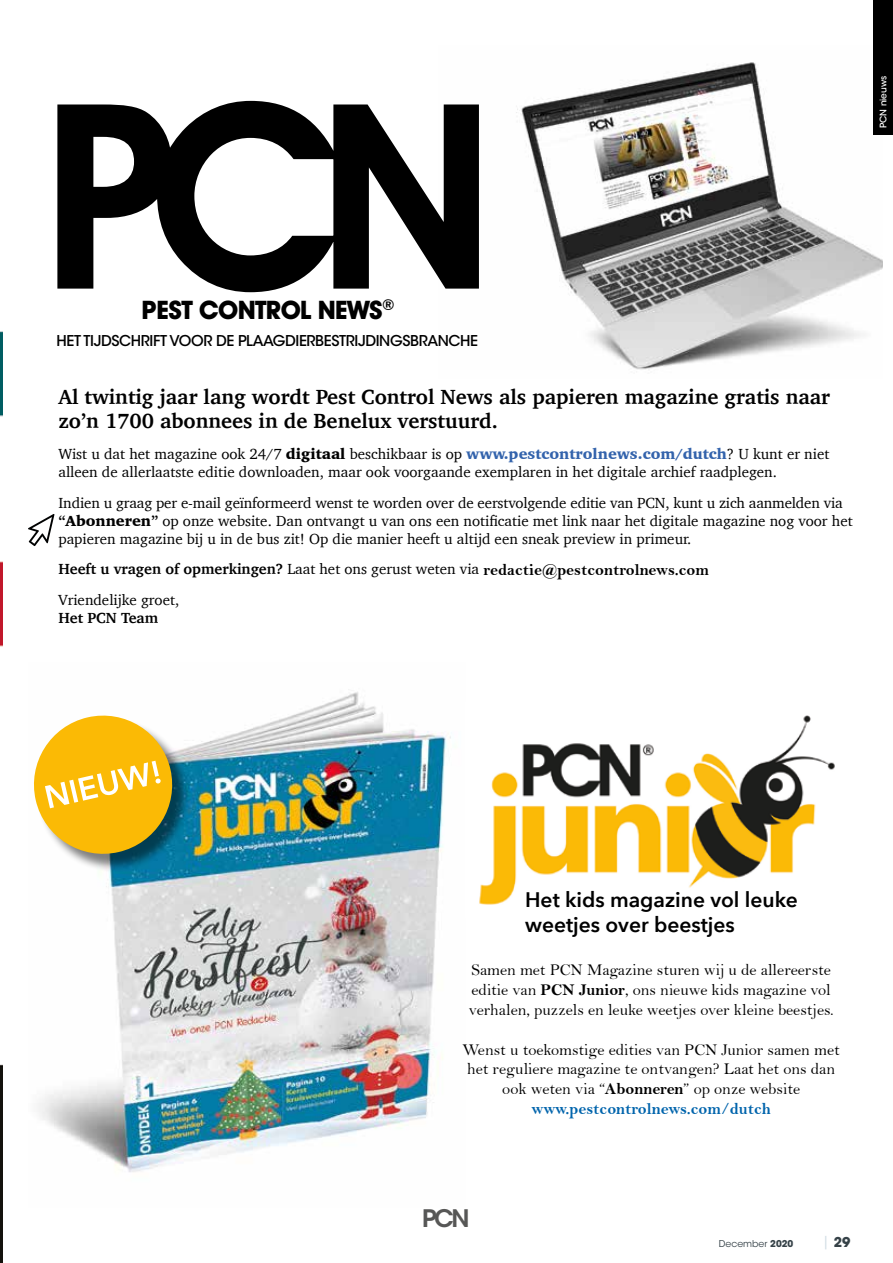
<style>
.page{position:relative;width:893px;height:1263px;background:#fff}
.page>*{position:absolute;margin:0;border:0;box-sizing:border-box;transform-origin:0 0}
.t1{font:700 25.65px "Avant Garde IT Cby BT";letter-spacing:-.025em;color:#000}
.t2{font:600 24px "ITC Avant Garde Std";color:#575756}
.t3{font:700 21px/24px "Charter";color:#000}
.t4{font:600 21px/25.2px "Avenir Next";color:#000}
.t5{font:16.5px/19.8px "Bell";color:#000}
.t6{font:16.5px "Bell MT Bold";color:#0064ac}
.t7{font:16.5px "Bell MT Bold";color:#000}
.t8{font:15px/18px "Charter";color:#000}
.t9{font:700 15px/30.8px "Charter";color:#000}
.t10{font:500 14.85px "ITC Avant Garde Std";letter-spacing:-.025em;color:#000}
.t11{font:700 13.5px "ITC Avant Garde Std";color:#364248}
.t12{font:9.3px "ITC Avant Garde Std";color:#364248}
.t13{font:500 9px "ITC Avant Garde Std";letter-spacing:-.01em;color:#fff}
.s1{font-weight:900}
.s2{font-weight:900;color:#3363ac}
.s3{font-weight:700}
.s4{font-weight:400}
.s5{font-family:"Bell MT Bold"}
.s6{font-weight:400;color:#d1dce3}
</style>
<div class="page">
<div style="left:873px;top:0;width:20px;height:134px;background:#000"></div>
<img style="left:0;top:331px;width:3px;height:932px">
<img style="left:516px;top:62px;width:367px;height:308px">
<svg style="left:57px;top:101px;width:422px;height:191px;fill:#000"></svg>
<svg style="left:28px;top:514px;width:26px;height:32px"></svg>
<img style="left:38px;top:692px;width:413px;height:480px">
<img style="left:479px;top:715px;width:356px;height:190px">
<div style="left:37px;top:718px;width:154px;height:155px;background:#000;opacity:.5"></div>
<svg style="left:34px;top:709px;width:145px;height:152px"></svg>
<p class="t13" style="left:877px;top:128px;width:53px;rotate:-90deg">PCN nieuws</p>
<h1 class="t1" style="left:142px;top:294px;width:255px">PEST CONTROL NEWS<sup>®</sup></h1>
<p class="t10" style="left:57px;top:332px;width:423px">HET TIJDSCHRIFT VOOR DE PLAAGDIERBESTRIJDINGSBRANCHE</p>
<h3 class="t3" style="left:58px;top:385px;width:773px">Al twintig jaar lang wordt Pest Control News als papieren magazine gratis naar zo’n 1700 abonnees in de Benelux verstuurd.</h3>
<p class="t8" style="left:58px;top:444px;width:772px">Wist u dat het magazine ook 24/7 <span class="s1">digitaal</span> beschikbaar is op <span class="s2">www.pestcontrolnews.com/dutch</span>? U kunt er niet alleen de allerlaatste editie downloaden, maar ook voorgaande exemplaren in het digitale archief raadplegen.</p>
<p class="t8" style="left:58px;top:493px;width:796px">Indien u graag per e-mail geïnformeerd wenst te worden over de eerstvolgende editie van PCN, kunt u zich aanmelden via <span class="s3">“</span><span class="s1">Abonneren</span><span class="s3">”</span> op onze website. Dan ontvangt u van ons een notificatie met link naar het digitale magazine nog voor het papieren magazine bij u in de bus zit! Op die manier heeft u altijd een sneak preview in primeur.</p>
<p class="t9" style="left:58px;top:554px;width:624px">Heeft u vragen of opmerkingen? <span class="s4">Laat het ons gerust weten via</span> rinus@pestcontrolnews.com<br><span class="s4">Vriendelijke groet,</span></p>
<p class="t9" style="left:58px;top:602px;width:101px">Het PCN Team</p>
<p class="t7" style="left:484px;top:559px;width:227px">redactie@pestcontrolnews.com</p>
<h3 class="t4" style="left:525px;top:886px;width:274px">Het kids magazine vol leuke weetjes over beestjes</h3>
<p class="t5" style="left:469px;top:960px;width:366px">Samen met PCN Magazine sturen wij u de allereerste editie van <span class="s5">PCN Junior</span>, ons nieuwe kids magazine vol verhalen, puzzels en leuke weetjes over kleine beestjes.</p>
<p class="t5" style="left:463px;top:1039px;width:379px;text-align:center">Wenst u toekomstige edities van PCN Junior samen met het reguliere magazine te ontvangen? Laat het ons dan ook weten via “<span class="s5">Abonneren</span>” op onze website</p>
<p class="t6" style="left:531px;top:1099px;width:241px">www.pestcontrolnews.com/dutch</p>
<h2 class="t2" style="left:422px;top:1203px;width:49px">PCN</h2>
<p class="t12" style="left:719px;top:1238px;width:76px">December <span class="s3">2020</span></p>
<p class="t11" style="left:822px;top:1233px;width:30px"><span class="s6">|</span> 29</p>
</div>
